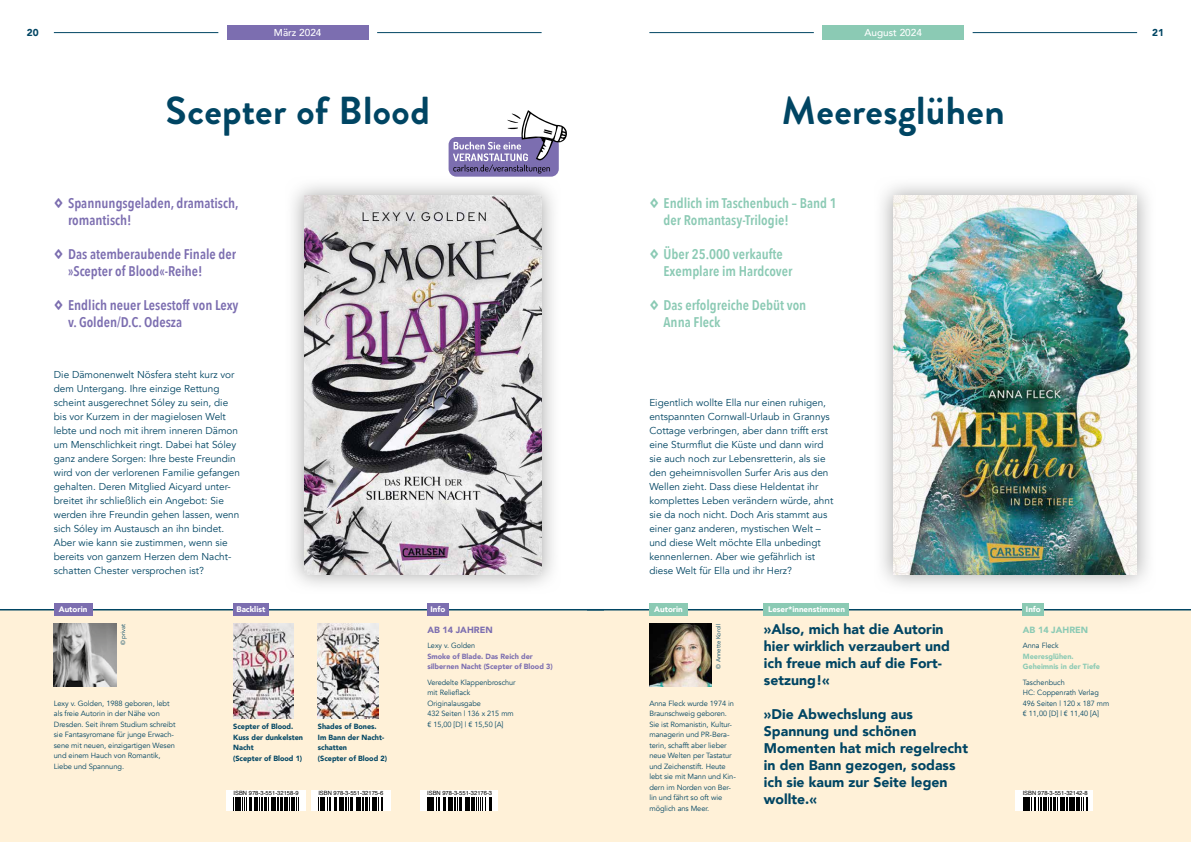
<style>
.page{position:relative;width:1191px;height:842px;background:#fff}
.page>*{position:absolute;margin:0;border:0;box-sizing:border-box;transform-origin:0 0}
.t1{font:700 39px "Brandon Grotesque";letter-spacing:.01em;color:#004563}
.t2{font:900 14px/17px "Avenir";color:#004563}
.t3{font:600 14px/17px "Avenir Next Condensed";color:#7c6eb0}
.t4{font:600 14px/17px "Avenir Next Condensed";color:#8bcab4}
.t5{font:10px/14px "Avenir";color:#004563}
.t6{font:500 10px "Avenir";color:#fff}
.t7{font:900 10px "Avenir";color:#004563}
.t8{font:900 9px "Avenir";color:#7c6eb0}
.t9{font:900 9px "Avenir";color:#8bcab4}
.t10{font:900 8px "Avenir";color:#fff}
.t11{font:7.5px/10.5px "Avenir";letter-spacing:-.01em;color:#004563}
.t12{font:900 7.5px/10.5px "Avenir";color:#004563}
.t13{font:900 7.5px/10.5px "Avenir";color:#7c6eb0}
.t14{font:900 7.5px/10.5px "Avenir";color:#8bcab4}
.t15{font:6px "Avenir";color:#004563}
.t16{font:5.8px "Helvetica";color:#000}
.s1{font-family:"Brandon Grotesque";font-weight:900}
</style>
<div class="page">
<div style="left:0;top:610px;width:595px;height:232px;background:#fff1d8"></div>
<hr style="left:0;top:609px;width:595px;height:1px;background:#004563">
<img style="left:233px;top:624px;width:60px;height:95px">
<div style="left:226px;top:790px;width:80px;height:21px;background:#fff"></div>
<div style="left:233px;top:604px;width:36px;height:12px;background:#7c6eb0"></div>
<svg style="left:235px;top:797px;width:64px;height:14px"></svg>
<img style="left:318px;top:624px;width:60px;height:95px">
<div style="left:311px;top:790px;width:79px;height:21px;background:#fff"></div>
<svg style="left:318px;top:797px;width:65px;height:14px"></svg>
<img style="left:293px;top:185px;width:260px;height:401px">
<img style="left:304px;top:196px;width:237px;height:378px">
<div style="left:420px;top:790px;width:77px;height:21px;background:#fff"></div>
<svg style="left:427px;top:797px;width:65px;height:14px"></svg>
<div style="left:427px;top:604px;width:21px;height:12px;background:#7c6eb0"></div>
<img style="left:54px;top:624px;width:62px;height:62px">
<div style="left:54px;top:604px;width:38px;height:12px;background:#7c6eb0"></div>
<div style="left:448px;top:137px;width:111px;height:40px;background:#7c6eb0;border-radius:8px"></div>
<svg style="left:453px;top:110px;width:114px;height:63px"></svg>
<hr style="left:54px;top:32px;width:164px;height:1px;background:#004563">
<hr style="left:377px;top:32px;width:164px;height:1px;background:#004563">
<div style="left:227px;top:26px;width:142px;height:14px;background:#7c6eb0"></div>
<div style="left:595px;top:610px;width:596px;height:232px;background:#fff1d8"></div>
<hr style="left:595px;top:609px;width:596px;height:1px;background:#004563">
<div style="left:764px;top:604px;width:85px;height:12px;background:#8bcab4"></div>
<img style="left:882px;top:185px;width:266px;height:401px">
<img style="left:893px;top:196px;width:243px;height:378px">
<div style="left:1015px;top:790px;width:77px;height:21px;background:#fff"></div>
<svg style="left:1023px;top:797px;width:65px;height:14px"></svg>
<div style="left:1022px;top:604px;width:22px;height:12px;background:#8bcab4"></div>
<img style="left:649px;top:624px;width:62px;height:62px">
<div style="left:649px;top:604px;width:39px;height:12px;background:#8bcab4"></div>
<hr style="left:649px;top:32px;width:165px;height:1px;background:#004563">
<hr style="left:972px;top:32px;width:165px;height:1px;background:#004563">
<div style="left:822px;top:26px;width:142px;height:14px;background:#8bcab4"></div>
<p class="t7" style="left:27px;top:24px;width:13px">20</p>
<p class="t6" style="left:274px;top:24px;width:49px">März 2024</p>
<h1 class="t1" style="left:165px;top:83px;width:266px">Scepter of Blood</h1>
<h2 class="t3" style="left:68px;top:195px;width:172px;text-indent:-14px"><span class="s1">◊</span> Spannungsgeladen, dramatisch, romantisch!</h2>
<h2 class="t3" style="left:68px;top:246px;width:170px;text-indent:-14px"><span class="s1">◊</span> Das atemberaubende Finale der »Scepter of Blood«-Reihe!</h2>
<h2 class="t3" style="left:68px;top:297px;width:172px;text-indent:-14px"><span class="s1">◊</span> Endlich neuer Lesestoff von Lexy v. Golden/D.C. Odesza</h2>
<p class="t5" style="left:54px;top:368px;width:188px">Die Dämonenwelt Nŏsfera steht kurz vor dem Untergang. Ihre einzige Rettung scheint ausgerechnet Sóley zu sein, die bis vor Kurzem in der magielosen Welt lebte und noch mit ihrem inneren Dämon um Menschlichkeit ringt. Dabei hat Sóley ganz andere Sorgen: Ihre beste Freundin wird von der verlorenen Familie gefangen gehalten. Deren Mitglied Aicyard unter&shy;breitet ihr schließlich ein Angebot: Sie werden ihre Freundin gehen lassen, wenn sich Sóley im Austausch an ihn bindet.<br>Aber wie kann sie zustimmen, wenn sie bereits von ganzem Herzen dem Nacht&shy;schatten Chester versprochen ist?</p>
<p class="t10" style="left:59px;top:602px;width:30px">Autorin</p>
<p class="t10" style="left:236px;top:602px;width:30px">Backlist</p>
<p class="t10" style="left:430px;top:602px;width:16px">Info</p>
<p class="t15" style="left:119px;top:645px;width:23px;rotate:-90deg">© privat</p>
<p class="t11" style="left:54px;top:698px;width:123px">Lexy v. Golden, 1988 geboren, lebt als freie Autorin in der Nähe von<br>Dresden. Seit ihrem Studium schreibt sie Fantasyromane für junge Erwach&shy;sene mit neuen, einzigartigen Wesen und einem Hauch von Romantik,<br>Liebe und Spannung.</p>
<p class="t12" style="left:233px;top:721px;width:71px">Scepter of Blood.<br>Kuss der dunkelsten<br>Nacht<br>(Scepter of Blood 1)</p>
<p class="t16" style="left:234px;top:789px;width:66px">ISBN 978-3-551-32158-9</p>
<p class="t12" style="left:318px;top:721px;width:71px">Shades of Bones.<br>Im Bann der Nacht&shy;schatten<br>(Scepter of Blood 2)</p>
<p class="t16" style="left:318px;top:789px;width:66px">ISBN 978-3-551-32175-6</p>
<p class="t8" style="left:427px;top:622px;width:67px">AB 14 JAHREN</p>
<p class="t11" style="left:427px;top:640px;width:49px">Lexy v. Golden</p>
<p class="t13" style="left:427px;top:651px;width:127px">Smoke of Blade. Das Reich der silbernen Nacht (Scepter of Blood 3)</p>
<p class="t11" style="left:427px;top:677px;width:90px">Veredelte Klappenbroschur mit Relieflack<br>Originalausgabe<br>432 Seiten | 136 x 215 mm € 15,00 [D] | € 15,50 [A]</p>
<p class="t16" style="left:427px;top:789px;width:66px">ISBN 978-3-551-32176-3</p>
<p class="t6" style="left:864px;top:24px;width:59px">August 2024</p>
<p class="t7" style="left:1152px;top:24px;width:13px">21</p>
<h1 class="t1" style="left:782px;top:83px;width:224px">Meeresglühen</h1>
<h2 class="t4" style="left:663px;top:195px;width:175px;text-indent:-14px"><span class="s1">◊</span> Endlich im Taschenbuch – Band 1 der Romantasy-Trilogie!</h2>
<h2 class="t4" style="left:663px;top:246px;width:130px;text-indent:-14px"><span class="s1">◊</span> Über 25.000 verkaufte<br>Exemplare im Hardcover</h2>
<h2 class="t4" style="left:663px;top:297px;width:144px;text-indent:-14px"><span class="s1">◊</span> Das erfolgreiche Debüt von<br>Anna Fleck</h2>
<p class="t5" style="left:649px;top:396px;width:185px">Eigentlich wollte Ella nur einen ruhigen, entspannten Cornwall-Urlaub in Grannys Cottage verbringen, aber dann trifft erst eine Sturmflut die Küste und dann wird sie auch noch zur Lebensretterin, als sie den geheimnisvollen Surfer Aris aus den Wellen zieht. Dass diese Heldentat ihr komplettes Leben verändern würde, ahnt sie da noch nicht. Doch Aris stammt aus einer ganz anderen, mystischen Welt – und diese Welt möchte Ella unbedingt kennenlernen. Aber wie gefährlich ist diese Welt für Ella und ihr Herz?</p>
<p class="t10" style="left:654px;top:602px;width:30px">Autorin</p>
<p class="t15" style="left:715px;top:669px;width:47px;rotate:-90deg">© Annette Koroll</p>
<p class="t11" style="left:649px;top:698px;width:88px">Anna Fleck wurde 1974 in<br>Braunschweig geboren.<br>Sie ist Romanistin, Kultur&shy;managerin und PR-Bera&shy;terin, schafft aber lieber neue Welten per Tastatur und Zeichenstift. Heute lebt sie mit Mann und Kin&shy;dern im Norden von Ber&shy;lin und fährt so oft wie möglich ans Meer.</p>
<p class="t10" style="left:768px;top:602px;width:78px">Leser*innenstimmen</p>
<h2 class="t2" style="left:764px;top:620px;width:187px">»Also, mich hat die Autorin hier wirklich verzaubert und ich freue mich auf die Fort&shy;setzung!«</h2>
<h2 class="t2" style="left:764px;top:705px;width:206px">»Die Abwechslung aus<br>Spannung und schönen<br>Momenten hat mich regelrecht in den Bann gezogen, sodass ich sie kaum zur Seite legen wollte.«</h2>
<p class="t10" style="left:1026px;top:602px;width:16px">Info</p>
<p class="t9" style="left:1022px;top:622px;width:67px">AB 14 JAHREN</p>
<p class="t11" style="left:1022px;top:640px;width:37px">Anna Fleck</p>
<p class="t14" style="left:1022px;top:651px;width:79px">Meeresglühen.<br>Geheimnis in der Tiefe</p>
<p class="t11" style="left:1022px;top:677px;width:88px">Taschenbuch<br>HC: Coppenrath Verlag<br>496 Seiten | 120 x 187 mm € 11,00 [D] | € 11,40 [A]</p>
<p class="t16" style="left:1022px;top:789px;width:66px">ISBN 978-3-551-32142-8</p>
</div>
